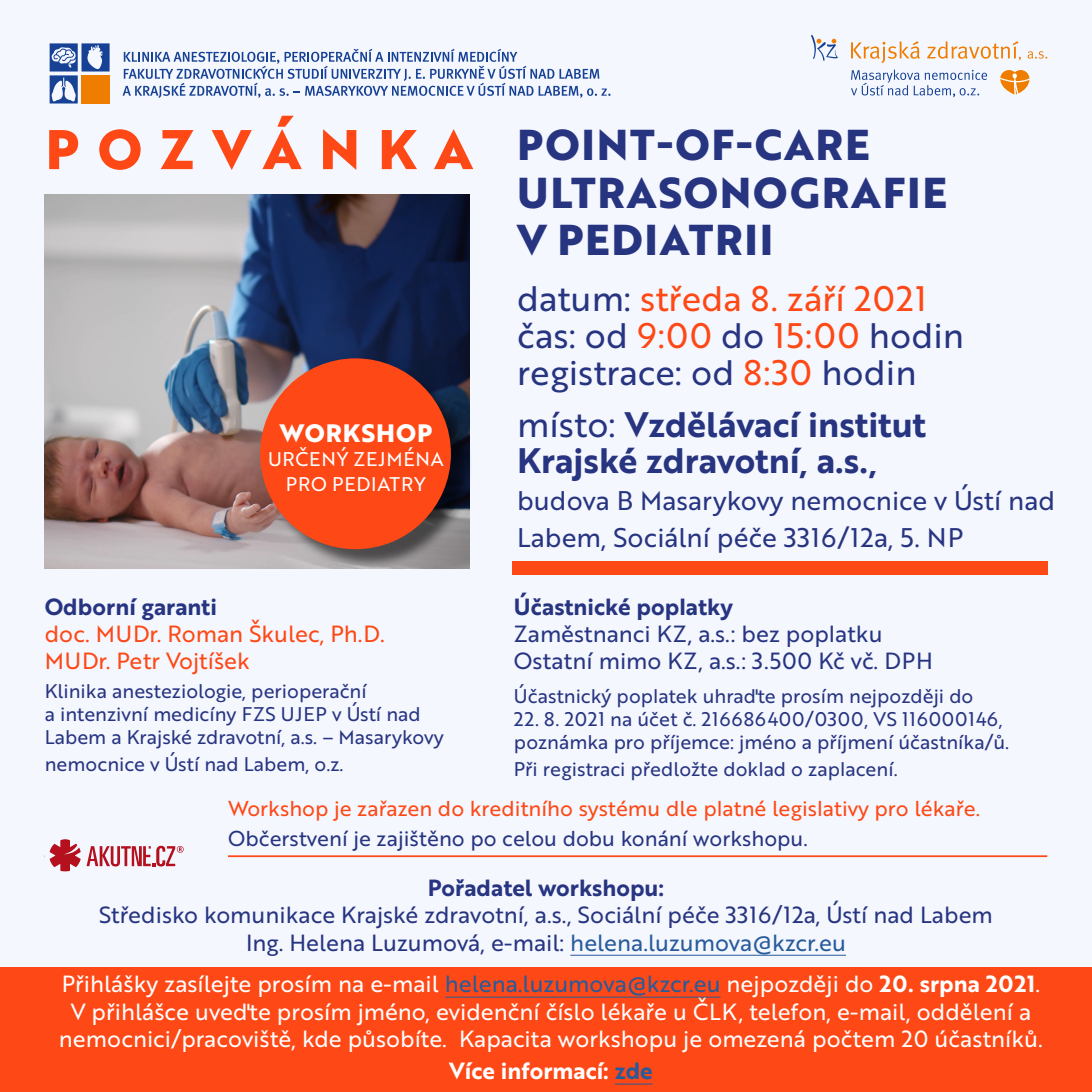
<style>
.page{position:relative;width:1092px;height:1092px;background:#fff}
.page>*{position:absolute;margin:0;border:0;box-sizing:border-box;transform-origin:0 0}
.t1{font:700 54.25px "Brother 1816 Extra";letter-spacing:.33em;color:#fe4815}
.t2{font:700 42px/47.2px "Brother 1816 Extra";letter-spacing:.04em;color:#273581}
.t3{font:34.48px/36.8px "Brother 1816 Regular";color:#273581}
.t4{font:34.48px/36.8px "Brother 1816 Bold";color:#273581}
.t5{font:26.25px/36.8px "Brother 1816 Regular";color:#273581}
.t6{font:700 24.5px "Brother 1816 Extra";letter-spacing:.04em;color:#fff}
.t7{font:22.75px/27.3px "Brother 1816 Regular";color:#fff;text-align:center}
.t8{font:22.75px/27.3px "Brother 1816 Regular";color:#273581}
.t9{font:22.75px "Brother 1816 Bold";color:#273581}
.t10{font:22.75px/27.3px "Brother 1816 Regular";color:#fe4815}
.t11{font:22.75px "Brother 1816 Bold";color:#fff}
.t12{font:21px "Brother 1816 Regular";color:#fe4815}
.t13{font:21px "Brother 1816 Regular";color:#273581}
.t14{font:19.25px/23.1px "Brother 1816 Regular";color:#273581}
.t15{font:19.25px/24.5px "Brother 1816 Regular";letter-spacing:.04em;color:#fff;text-align:center}
.s1{color:#fe4815}
.s2{font-family:"Brother 1816 Regular"}
.s3{color:#275b9b}
.s4{font-family:"Brother 1816 Bold"}
</style>
<div class="page">
<div style="left:0;top:0;width:1091px;height:1091px;background:#f5f7ff"></div>
<div style="left:512px;top:561px;width:535px;height:14px;background:#fe4815"></div>
<img style="left:45px;top:194px;width:424px;height:374px">
<svg style="left:851px;top:41px;width:196px;height:22px"></svg>
<svg style="left:851px;top:70px;width:135px;height:27px"></svg>
<svg style="left:811px;top:34px;width:27px;height:27px"></svg>
<svg style="left:1000px;top:70px;width:29px;height:25px"></svg>
<div style="left:263px;top:361px;width:209px;height:210px;background:#000;opacity:.55"></div>
<div style="left:260px;top:358px;width:191px;height:191px;background:#fe4815;border-radius:50%"></div>
<hr style="left:45px;top:855px;width:1002px;height:2px;background:#fe4815">
<hr style="left:570px;top:954px;width:275px;height:1px;background:#275b9b">
<div style="left:0;top:967px;width:1091px;height:124px;background:#fe4815"></div>
<hr style="left:445px;top:996px;width:275px;height:1px;background:#275b9b">
<hr style="left:614px;top:1083px;width:38px;height:1px;background:#275b9b">
<div style="left:46px;top:829px;width:182px;height:53px;background:#f5f7ff"></div>
<svg style="left:50px;top:839px;width:31px;height:32px"></svg>
<svg style="left:87px;top:845px;width:97px;height:21px"></svg>
<svg style="left:123px;top:49px;width:487px;height:49px"></svg>
<svg style="left:50px;top:43px;width:60px;height:60px"></svg>
<h1 class="t1" style="left:45px;top:108px;width:429px">POZVÁNKA</h1>
<p class="t6" style="left:279px;top:414px;width:154px">WORKSHOP</p>
<p class="t15" style="left:268px;top:446px;width:177px">URČENÝ ZEJMÉNA<br>PRO PEDIATRY</p>
<p class="t9" style="left:45px;top:589px;width:174px">Odborní garanti</p>
<p class="t10" style="left:45px;top:619px;width:342px">doc. MUDr. Roman Škulec, Ph.D.<br>MUDr. Petr Vojtíšek</p>
<p class="t14" style="left:45px;top:678px;width:400px">Klinika anesteziologie, perioperační<br>a intenzivní medicíny FZS UJEP v Ústí nad<br>Labem a Krajské zdravotní, a.s. – Masarykovy</p>
<p class="t14" style="left:45px;top:751px;width:300px">nemocnice v Ústí nad Labem, o.z.</p>
<h2 class="t2" style="left:517px;top:120px;width:431px">POINT-OF-CARE<br>ULTRASONOGRAFIE<br>V PEDIATRII</h2>
<h3 class="t3" style="left:517px;top:279px;width:448px">datum: <span class="s1">středa 8. září 2021 </span>čas: od <span class="s1">9:00</span> do <span class="s1">15:00</span> hodin registrace: od <span class="s1">8:30</span> hodin</h3>
<h3 class="t4" style="left:517px;top:404px;width:410px"><span class="s2">místo:</span> Vzdělávací institut<br>Krajské zdravotní, a.s.,</h3>
<h3 class="t5" style="left:517px;top:481px;width:539px">budova B Masarykovy nemocnice v Ústí nad<br>Labem, Sociální péče 3316/12a, 5. NP</h3>
<p class="t9" style="left:514px;top:589px;width:220px">Účastnické poplatky</p>
<p class="t8" style="left:514px;top:619px;width:420px">Zaměstnanci KZ, a.s.: bez poplatku<br>Ostatní mimo KZ, a.s.: 3.500 Kč vč. DPH</p>
<p class="t14" style="left:514px;top:683px;width:461px">Účastnický poplatek uhraďte prosím nejpozději do</p>
<p class="t14" style="left:514px;top:706px;width:496px">22. 8. 2021 na účet č. 216686400/0300, VS 116000146, poznámka pro příjemce: jméno a příjmení účastníka/ů.</p>
<p class="t14" style="left:514px;top:756px;width:385px">Při registraci předložte doklad o zaplacení.</p>
<p class="t12" style="left:228px;top:793px;width:753px">Workshop je zařazen do kreditního systému dle platné legislativy pro lékaře.</p>
<p class="t13" style="left:228px;top:823px;width:581px">Občerstvení je zajištěno po celou dobu konání workshopu.</p>
<p class="t9" style="left:428px;top:870px;width:238px">Pořadatel workshopu:</p>
<p class="t8" style="left:99px;top:900px;width:895px;text-align:center">Středisko komunikace Krajské zdravotní, a.s., Sociální péče 3316/12a, Ústí nad Labem<br>Ing. Helena Luzumová, e-mail: <span class="s3">helena.luzumova@kzcr.eu</span></p>
<p class="t7" style="left:59px;top:969px;width:985px">Přihlášky zasílejte prosím na e-mail <span class="s3">helena.luzumova@kzcr.eu</span> nejpozději do <span class="s4">20. srpna 2021</span>.<br>V přihlášce uveďte prosím jméno, evidenční číslo lékaře u ČLK, telefon, e-mail, oddělení a nemocnici/pracoviště, kde působíte. Kapacita workshopu je omezená počtem 20 účastníků.</p>
<p class="t11" style="left:449px;top:1053px;width:205px">Více informací: <span class="s3">zde</span></p>
</div>
